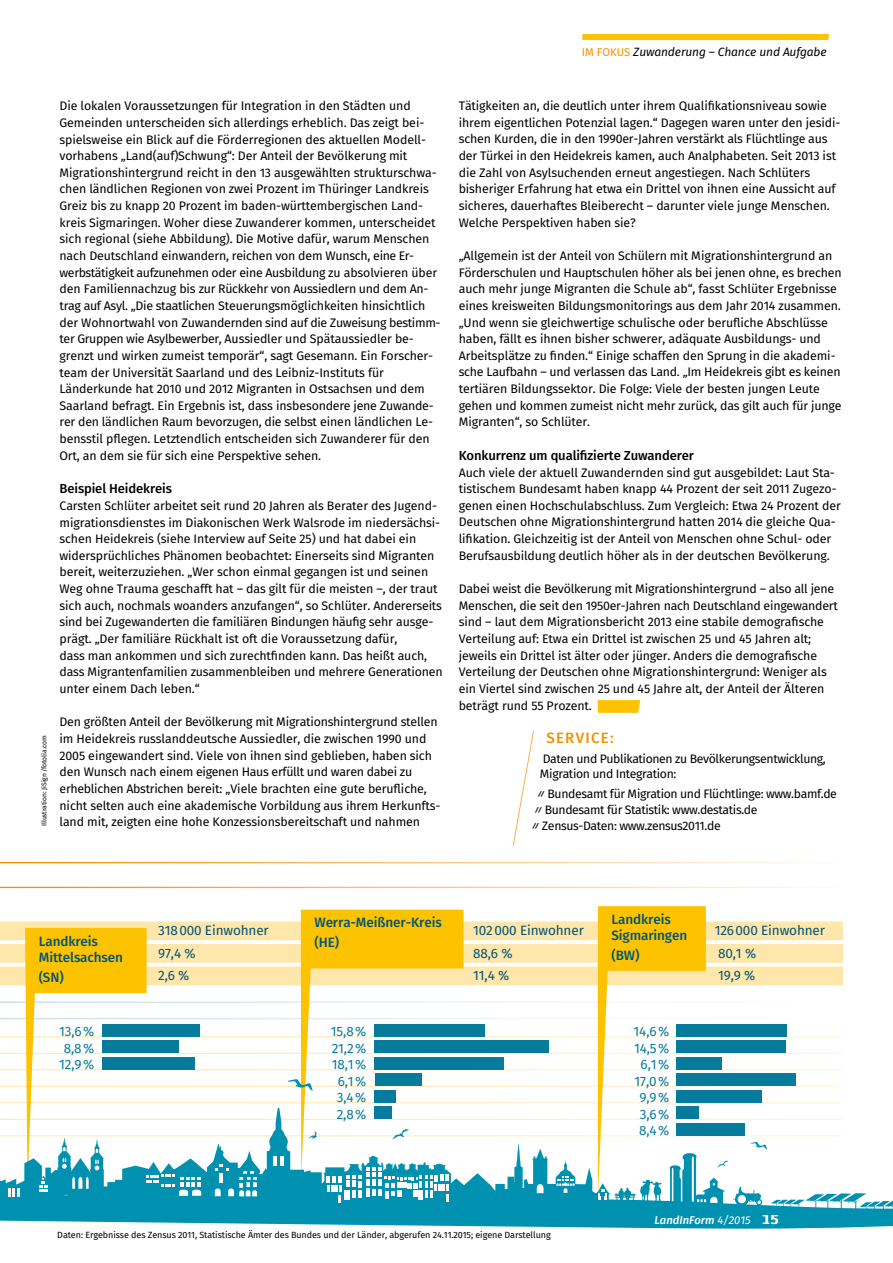
<style>
.page{position:relative;width:893px;height:1263px;background:#fff}
.page>*{position:absolute;margin:0;border:0;box-sizing:border-box;transform-origin:0 0}
.t1{font:500 15px "Fira Sans";letter-spacing:.085em;color:#f39100}
.t2{font:13.5px "Fira Sans";letter-spacing:-.01em;color:#005479}
.t3{font:500 13.5px/16.5px "Fira Sans";letter-spacing:-.01em;color:#005479}
.t4{font:13.5px/16.5px "Fira Sans";letter-spacing:-.01em;color:#077b9c;text-align:center}
.t5{font:500 13.05px "Fira Sans";letter-spacing:-.01em;color:#000}
.t6{font:12.3px/16.6px "Fira Sans";letter-spacing:-.01em;color:#000}
.t7{font:12.15px/15.8px "Fira Sans";letter-spacing:-.03em;color:#000}
.t8{font:italic 12px "Fira Sans";letter-spacing:-.01em;color:#000}
.t9{font:italic 500 11.25px "Fira Sans";color:#fff}
.t10{font:9px "Fira Sans";letter-spacing:-.01em;color:#000}
.t11{font:6.75px "Fira Sans";letter-spacing:-.01em;color:#000}
.s1{font-style:normal;font-size:11.25px;color:#f39100}
.s2{font-weight:400}
.s3{font-family:"Authentic Sans Std";font-weight:700;font-style:normal;font-size:13.5px}
</style>
<div class="page">
<hr style="left:0;top:1036px;width:842px;height:1px;background:#ffe7ab">
<hr style="left:0;top:1053px;width:842px;height:1px;background:#ffe7ab">
<hr style="left:0;top:1069px;width:842px;height:1px;background:#ffe7ab">
<hr style="left:0;top:1086px;width:842px;height:1px;background:#ffe7ab">
<hr style="left:0;top:1102px;width:842px;height:1px;background:#ffe7ab">
<hr style="left:0;top:1119px;width:842px;height:1px;background:#ffe7ab">
<hr style="left:0;top:1135px;width:842px;height:1px;background:#ffe7ab">
<div style="left:375px;top:1040px;width:174px;height:13px;background:#077b9c"></div>
<div style="left:375px;top:1057px;width:129px;height:12px;background:#077b9c"></div>
<div style="left:375px;top:1024px;width:110px;height:12px;background:#077b9c"></div>
<div style="left:0;top:921px;width:843px;height:19px;background:#ffe7ab"></div>
<div style="left:0;top:944px;width:843px;height:19px;background:#ffe7ab"></div>
<div style="left:0;top:966px;width:843px;height:19px;background:#ffe7ab"></div>
<svg style="left:0;top:1148px;width:893px;height:81px;fill:#0091b0"></svg>
<svg style="left:514px;top:1144px;width:9px;height:48px"></svg>
<hr style="left:517px;top:1180px;width:4px;height:11px;background:#0091b0">
<svg style="left:555px;top:1160px;width:21px;height:33px"></svg>
<svg style="left:0;top:928px;width:261px;height:290px"></svg>
<hr style="left:533px;top:1185px;width:4px;height:12px;background:#0091b0">
<svg style="left:532px;top:1149px;width:16px;height:44px"></svg>
<svg style="left:267px;top:909px;width:196px;height:294px"></svg>
<svg style="left:595px;top:906px;width:298px;height:305px"></svg>
<svg style="left:597px;top:700px;width:43px;height:13px"></svg>
<svg style="left:582px;top:34px;width:247px;height:6px"></svg>
<svg style="left:512px;top:730px;width:22px;height:117px"></svg>
<hr style="left:0;top:862px;width:843px;height:1px;background:#f39100">
<hr style="left:0;top:887px;width:843px;height:1px;background:#f39100">
<p class="t11" style="left:39px;top:826px;width:93px;rotate:-90deg">Illustration: JiSign /fotolia.com</p>
<p class="t6" style="left:60px;top:98px;width:382px">Die lokalen Voraussetzungen für Integration in den Städten und Gemeinden unterscheiden sich allerdings erheblich. Das zeigt bei&shy;spielsweise ein Blick auf die Förderregionen des aktuellen Modell&shy;vorhabens „Land(auf)Schwung“: Der Anteil der Bevölkerung mit Migrationshintergrund reicht in den 13 ausgewählten strukturschwa&shy;chen ländlichen Regionen von zwei Prozent im Thüringer Landkreis Greiz bis zu knapp 20 Prozent im baden-württembergischen Land&shy;kreis Sigmaringen. Woher diese Zuwanderer kommen, unterscheidet sich regional (siehe Abbildung). Die Motive dafür, warum Menschen nach Deutschland einwandern, reichen von dem Wunsch, eine Er&shy;werbstätigkeit aufzunehmen oder eine Ausbildung zu absolvieren über den Familiennachzug bis zur Rückkehr von Aussiedlern und dem An&shy;trag auf Asyl. „Die staatlichen Steuerungsmöglichkeiten hinsichtlich der Wohnortwahl von Zuwandernden sind auf die Zuweisung bestimm&shy;ter Gruppen wie Asylbewerber, Aussiedler und Spätaussiedler be&shy;grenzt und wirken zumeist temporär“, sagt Gesemann. Ein Forscher&shy;team der Universität Saarland und des Leibniz-Instituts für Länderkunde hat 2010 und 2012 Migranten in Ostsachsen und dem Saarland befragt. Ein Ergebnis ist, dass insbesondere jene Zuwande&shy;rer den ländlichen Raum bevorzugen, die selbst einen ländlichen Le&shy;bensstil pflegen. Letztendlich entscheiden sich Zuwanderer für den Ort, an dem sie für sich eine Perspektive sehen.</p>
<h2 class="t5" style="left:60px;top:479px;width:114px">Beispiel Heidekreis</h2>
<p class="t6" style="left:60px;top:498px;width:385px">Carsten Schlüter arbeitet seit rund 20 Jahren als Berater des Jugend&shy;migrationsdienstes im Diakonischen Werk Walsrode im niedersächsi&shy;schen Heidekreis (siehe Interview auf Seite 25) und hat dabei ein widersprüchliches Phänomen beobachtet: Einerseits sind Migranten bereit, weiterzuziehen. „Wer schon einmal gegangen ist und seinen Weg ohne Trauma geschafft hat – das gilt für die meisten –, der traut sich auch, nochmals woanders anzufangen“, so Schlüter. Andererseits sind bei Zugewanderten die familiären Bindungen häufig sehr ausge&shy;prägt. „Der familiäre Rückhalt ist oft die Voraussetzung dafür,<br>dass man ankommen und sich zurechtfinden kann. Das heißt auch, dass Migrantenfamilien zusammenbleiben und mehrere Generationen unter einem Dach leben.“</p>
<p class="t6" style="left:60px;top:714px;width:383px">Den größten Anteil der Bevölkerung mit Migrationshintergrund stellen im Heidekreis russlanddeutsche Aussiedler, die zwischen 1990 und 2005 eingewandert sind. Viele von ihnen sind geblieben, haben sich den Wunsch nach einem eigenen Haus erfüllt und waren dabei zu erheblichen Abstrichen bereit: „Viele brachten eine gute berufliche, nicht selten auch eine akademische Vorbildung aus ihrem Herkunfts&shy;land mit, zeigten eine hohe Konzessionsbereitschaft und nahmen</p>
<h1 class="t8" style="left:582px;top:44px;width:246px"><span class="s1">IM FOKUS</span> Zuwanderung – Chance und Aufgabe</h1>
<p class="t6" style="left:459px;top:98px;width:383px">Tätigkeiten an, die deutlich unter ihrem Qualifikationsniveau sowie ihrem eigentlichen Potenzial lagen.“ Dagegen waren unter den jesidi&shy;schen Kurden, die in den 1990er-Jahren verstärkt als Flüchtlinge aus der Türkei in den Heidekreis kamen, auch Analphabeten. Seit 2013 ist die Zahl von Asylsuchenden erneut angestiegen. Nach Schlüters bisheriger Erfahrung hat etwa ein Drittel von ihnen eine Aussicht auf sicheres, dauerhaftes Bleiberecht – darunter viele junge Menschen.<br>Welche Perspektiven haben sie?</p>
<p class="t6" style="left:459px;top:248px;width:384px">„Allgemein ist der Anteil von Schülern mit Migrationshintergrund an Förderschulen und Hauptschulen höher als bei jenen ohne, es brechen auch mehr junge Migranten die Schule ab“, fasst Schlüter Ergebnisse eines kreisweiten Bildungsmonitorings aus dem Jahr 2014 zusammen. „Und wenn sie gleichwertige schulische oder berufliche Abschlüsse haben, fällt es ihnen bisher schwerer, adäquate Ausbildungs- und Arbeitsplätze zu finden.“ Einige schaffen den Sprung in die akademi&shy;sche Laufbahn – und verlassen das Land. „Im Heidekreis gibt es keinen tertiären Bildungssektor. Die Folge: Viele der besten jungen Leute gehen und kommen zumeist nicht mehr zurück, das gilt auch für junge Migranten“, so Schlüter.</p>
<h2 class="t5" style="left:459px;top:446px;width:237px">Konkurrenz um qualifizierte Zuwanderer</h2>
<p class="t6" style="left:459px;top:465px;width:384px">Auch viele der aktuell Zuwandernden sind gut ausgebildet: Laut Sta&shy;tistischem Bundesamt haben knapp 44 Prozent der seit 2011 Zugezo&shy;genen einen Hochschulabschluss. Zum Vergleich: Etwa 24 Prozent der Deutschen ohne Migrationshintergrund hatten 2014 die gleiche Qua&shy;lifikation. Gleichzeitig ist der Anteil von Menschen ohne Schul- oder Berufsausbildung deutlich höher als in der deutschen Bevölkerung.</p>
<p class="t6" style="left:459px;top:581px;width:381px">Dabei weist die Bevölkerung mit Migrationshintergrund – also all jene Menschen, die seit den 1950er-Jahren nach Deutschland eingewandert sind – laut dem Migrationsbericht 2013 eine stabile demografische Verteilung auf: Etwa ein Drittel ist zwischen 25 und 45 Jahren alt; jeweils ein Drittel ist älter oder jünger. Anders die demografische Verteilung der Deutschen ohne Migrationshintergrund: Weniger als ein Viertel sind zwischen 25 und 45 Jahre alt, der Anteil der Älteren beträgt rund 55 Prozent.</p>
<h3 class="t1" style="left:546px;top:727px;width:69px">SERVICE:</h3>
<p class="t7" style="left:540px;top:751px;width:287px">Daten und Publikationen zu Bevölkerungsentwicklung,<br>Migration und Integration:</p>
<p class="t7" style="left:537px;top:787px;width:302px"><sup>//</sup> Bundesamt für Migration und Flüchtlinge: www.bamf.de</p>
<p class="t7" style="left:534px;top:803px;width:225px"><sup>//</sup> Bundesamt für Statistik: www.destatis.de</p>
<p class="t7" style="left:531px;top:818px;width:191px"><sup>//</sup> Zensus-Daten: www.zensus2011.de</p>
<p class="t3" style="left:611px;top:912px;width:77px">Landkreis<br>Sigmaringen</p>
<p class="t3" style="left:611px;top:948px;width:29px">(BW)</p>
<p class="t3" style="left:314px;top:915px;width:129px">Werra-Meißner-Kreis</p>
<p class="t2" style="left:158px;top:921px;width:112px">318 000 Einwohner</p>
<p class="t2" style="left:473px;top:921px;width:112px">102 000 Einwohner</p>
<p class="t2" style="left:715px;top:921px;width:112px">126 000 Einwohner</p>
<p class="t2" style="left:158px;top:944px;width:39px">97,4 %</p>
<p class="t2" style="left:473px;top:944px;width:41px">88,6 %</p>
<p class="t2" style="left:718px;top:944px;width:40px">80,1 %</p>
<p class="t2" style="left:158px;top:966px;width:33px">2,6 %</p>
<p class="t2" style="left:473px;top:966px;width:38px">11,4 %</p>
<p class="t2" style="left:718px;top:966px;width:39px">19,9 %</p>
<p class="t3" style="left:39px;top:934px;width:61px">Landkreis</p>
<p class="t3" style="left:314px;top:935px;width:26px">(HE)</p>
<p class="t3" style="left:39px;top:949px;width:86px;line-height:19.5px">Mittelsachsen (SN)</p>
<p class="t4" style="left:59px;top:1024px;width:37px">13,6 %<br>8,8 %<br>12,9 %</p>
<p class="t4" style="left:331px;top:1024px;width:37px">15,8 %<br>21,2 %<br>18,1 %<br>6,1 %<br>3,4 %<br>2,8 %</p>
<p class="t10" style="left:57px;top:1228px;width:495px">Daten: Ergebnisse des Zensus 2011, Statistische Ämter des Bundes und der Länder, abgerufen 24.11.2015; eigene Darstellung</p>
<p class="t4" style="left:634px;top:1024px;width:37px">14,6 %<br>14,5 %<br>6,1 %<br>17,0 %<br>9,9 %<br>3,6 %<br>8,4 %</p>
<p class="t9" style="left:654px;top:1212px;width:126px">LandInForm <span class="s2">4/2015</span> <span class="s3">15</span></p>
</div>
